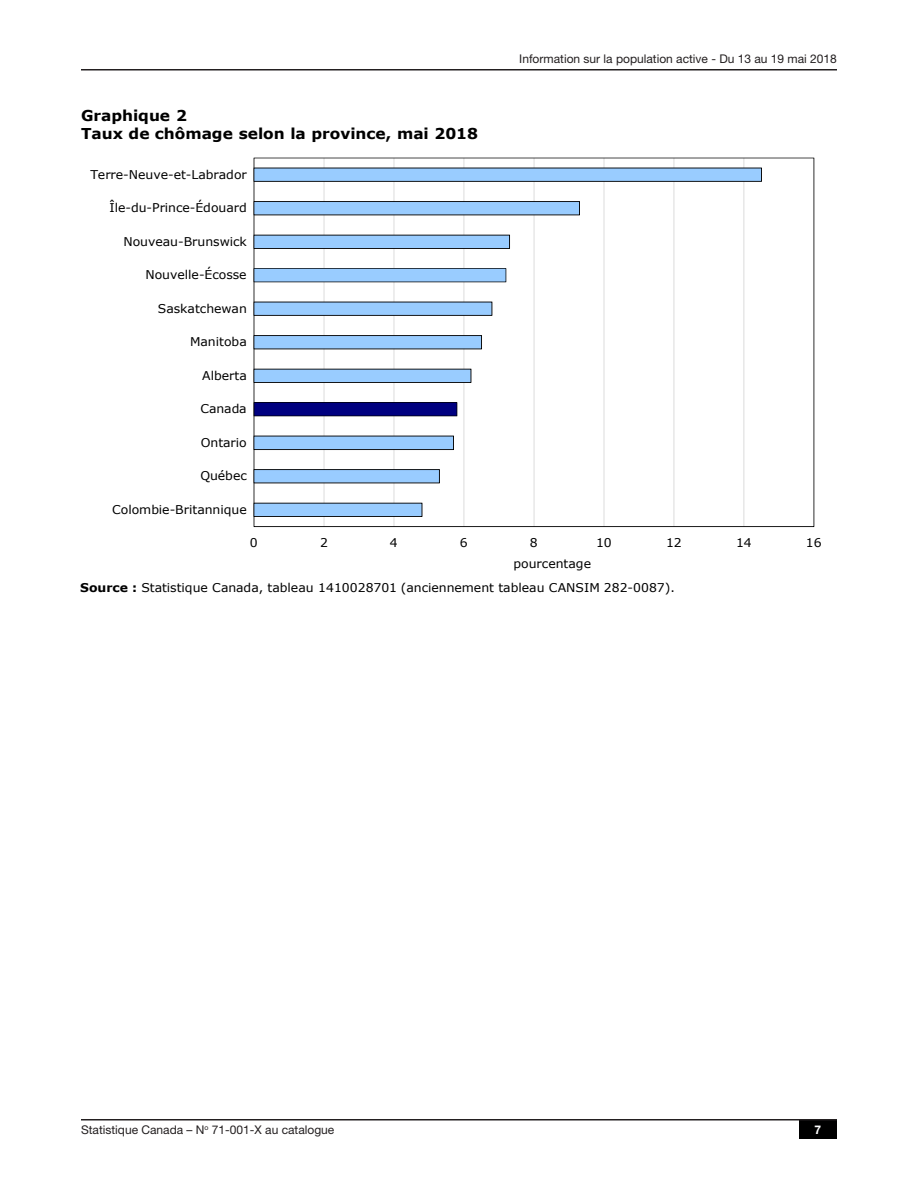
<style>
.page{position:relative;width:918px;height:1188px;background:#fff}
.page>*{position:absolute;margin:0;border:0;box-sizing:border-box;transform-origin:0 0}
.t1{font:700 15px/18.1px "Verdana";color:#000}
.t2{font:12.15px "Verdana";letter-spacing:-.005em;color:#000}
.t3{font:12px "Helvetica Neue LT Std";color:#231f20}
.t4{font:700 12px "Helvetica Neue LT Std";color:#fff}
.s1{font-weight:700}
</style>
<div class="page">
<hr style="left:814px;top:158px;width:1px;height:369px;background:#d9d9d9">
<svg style="left:254px;top:158px;width:560px;height:369px"></svg>
<svg style="left:254px;top:168px;width:508px;height:349px"></svg>
<div style="left:799px;top:1120px;width:38px;height:19px;background:#000"></div>
<hr style="left:81px;top:1119px;width:756px;height:1px;background:#231f20">
<hr style="left:81px;top:69px;width:756px;height:1px;background:#231f20">
<p class="t1" style="left:81px;top:106px;width:399px">Graphique 2<br>Taux de chômage selon la province, mai 2018</p>
<p class="t2" style="left:90px;top:166px;width:158px">Terre-Neuve-et-Labrador</p>
<p class="t2" style="left:109px;top:200px;width:139px">Île-du-Prince-Édouard</p>
<p class="t2" style="left:124px;top:233px;width:125px">Nouveau-Brunswick</p>
<p class="t2" style="left:146px;top:266px;width:103px">Nouvelle-Écosse</p>
<p class="t2" style="left:158px;top:300px;width:91px">Saskatchewan</p>
<p class="t2" style="left:190px;top:334px;width:58px">Manitoba</p>
<p class="t2" style="left:202px;top:367px;width:46px">Alberta</p>
<p class="t2" style="left:200px;top:401px;width:48px">Canada</p>
<p class="t2" style="left:201px;top:434px;width:48px">Ontario</p>
<p class="t2" style="left:200px;top:468px;width:48px">Québec</p>
<p class="t2" style="left:112px;top:501px;width:136px">Colombie-Britannique</p>
<p class="t3" style="left:519px;top:51px;width:319px">Information sur la population active - Du 13 au 19 mai 2018</p>
<p class="t2" style="left:250px;top:534px;width:9px">0</p>
<p class="t2" style="left:320px;top:534px;width:9px">2</p>
<p class="t2" style="left:390px;top:534px;width:9px">4</p>
<p class="t2" style="left:460px;top:534px;width:9px">6</p>
<p class="t2" style="left:530px;top:534px;width:9px">8</p>
<p class="t2" style="left:596px;top:534px;width:17px">10</p>
<p class="t2" style="left:666px;top:534px;width:17px">12</p>
<p class="t2" style="left:736px;top:534px;width:17px">14</p>
<p class="t2" style="left:806px;top:534px;width:17px">16</p>
<p class="t2" style="left:513px;top:555px;width:79px">pourcentage</p>
<p class="t2" style="left:80px;top:580px;width:596px"><span class="s1">Source :</span> Statistique Canada, tableau 1410028701 (anciennement tableau CANSIM 282-0087).</p>
<p class="t3" style="left:81px;top:1122px;width:255px">Statistique Canada – N<sup>o</sup> 71-001-X au catalogue</p>
<p class="t4" style="left:814px;top:1122px;width:8px">7</p>
</div>
